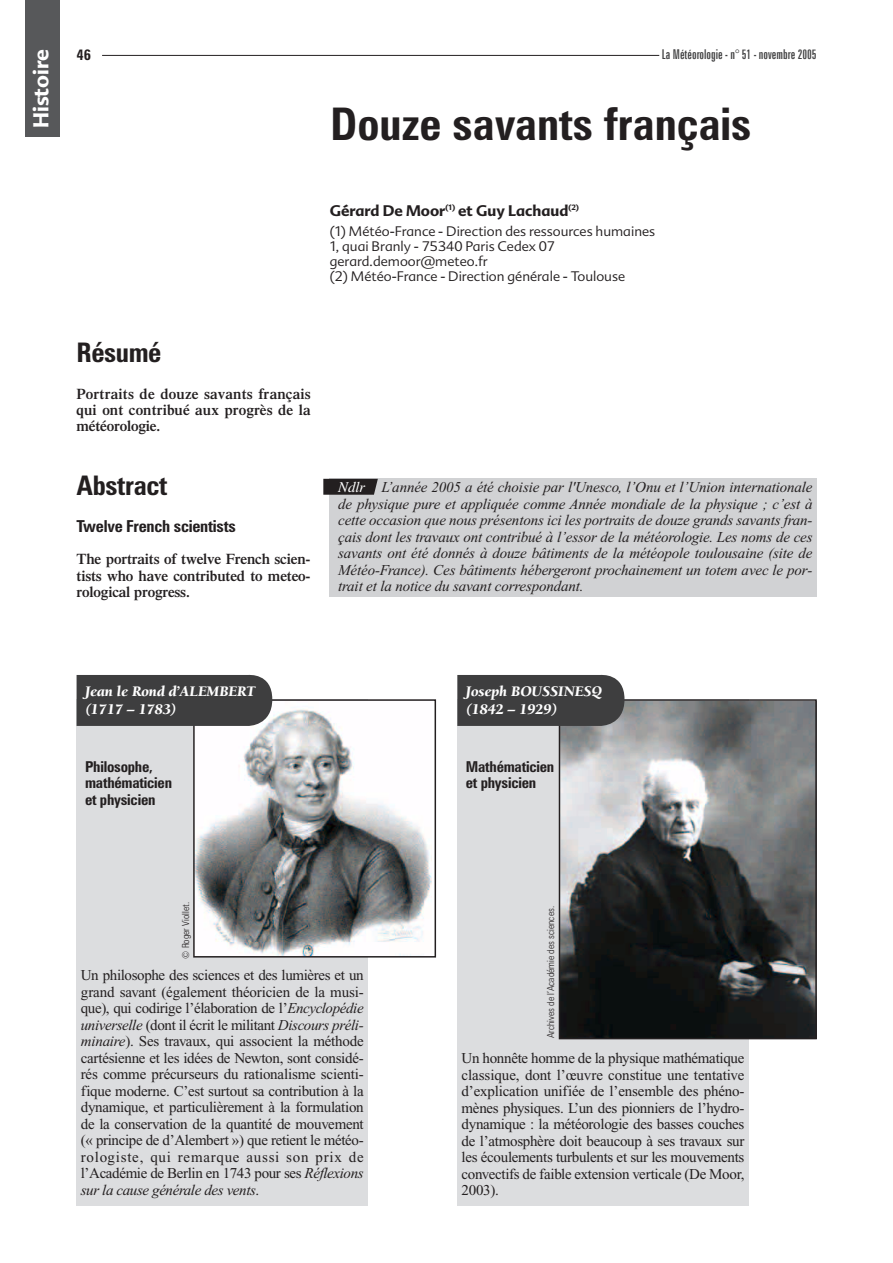
<style>
.page{position:relative;width:893px;height:1263px;background:#fff}
.page>*{position:absolute;margin:0;border:0;box-sizing:border-box;transform-origin:0 0}
.t1{font:700 condensed 45px "Zurich BT";color:#231f20}
.t2{font:700 condensed 27px "Zurich BT";letter-spacing:-.015em;color:#231f20}
.t3{font:700 21px "Advert";color:#fff}
.t4{font:700 condensed 16.5px "Zurich BT";letter-spacing:-.015em;color:#231f20}
.t5{font:15px/16.5px "Times New Roman";letter-spacing:-.02em;color:#231f20;text-align:justify}
.t6{font:italic 15px/16.5px "Times New Roman";letter-spacing:-.01em;color:#231f20;text-align:justify}
.t7{font:600 15px/16.5px "Times";letter-spacing:-.01em;color:#231f20;text-align:justify}
.t8{font:700 condensed 15px/16.5px "Zurich BT";letter-spacing:-.015em;color:#231f20}
.t9{font:italic 900 15px/18px "Berkeley";color:#fff}
.t10{font:700 15px "Advert";color:#231f20}
.t11{font:300 13.5px/15px "Advert";color:#231f20}
.t12{font:extra-condensed 13.5px "Zurich BT";color:#3e3e3f}
.t13{font:300 condensed 9.75px "Zurich BT";color:#231f20}
.s1{font-family:"Times";color:#fff}
.s2{font-style:italic}
</style>
<div class="page">
<hr style="left:102px;top:55px;width:557px;height:1px;background:#231f20">
<div style="left:26px;top:0;width:34px;height:136px;background:#57585a"></div>
<div style="left:77px;top:699px;width:291px;height:506px;background:#dcdddf"></div>
<img style="left:196px;top:702px;width:235px;height:253px">
<div style="left:193px;top:699px;width:243px;height:259px;border:2px solid #231f20"></div>
<div style="left:330px;top:479px;width:486px;height:118px;background:#d1d2d4"></div>
<svg style="left:323px;top:479px;width:55px;height:16px"></svg>
<div style="left:77px;top:674px;width:195px;height:52px;background:#3e3e3f"></div>
<div style="left:457px;top:699px;width:291px;height:506px;background:#dcdddf"></div>
<img style="left:561px;top:702px;width:252px;height:334px">
<div style="left:558px;top:699px;width:258px;height:340px;border:2px solid #231f20"></div>
<div style="left:457px;top:674px;width:167px;height:52px;background:#3e3e3f"></div>
<h3 class="t3" style="left:32px;top:128px;width:80px;rotate:-90deg">Histoire</h3>
<p class="t8" style="left:77px;top:48px;width:16px">46</p>
<p class="t12" style="left:662px;top:49px;width:156px">La Météorologie - n° 51 - novembre 2005</p>
<h1 class="t1" style="left:330px;top:107px;width:423px">Douze savants français</h1>
<p class="t10" style="left:330px;top:204px;width:251px">Gérard De Moor<sup>(1)</sup> et Guy Lachaud<sup>(2)</sup></p>
<p class="t11" style="left:330px;top:225px;width:327px">(1) Météo-France - Direction des ressources humaines 1, quai Branly - 75340 Paris Cedex 07 gerard.demoor@meteo.fr<br>(2) Météo-France - Direction générale - Toulouse</p>
<h2 class="t2" style="left:77px;top:343px;width:86px">Résumé</h2>
<p class="t7" style="left:77px;top:387px;width:235px">Portraits de douze savants français qui ont contribué aux progrès de la météorologie.</p>
<h2 class="t2" style="left:77px;top:476px;width:92px">Abstract</h2>
<p class="t4" style="left:77px;top:521px;width:161px">Twelve French scientists</p>
<p class="t7" style="left:77px;top:552px;width:235px">The portraits of twelve French scien&shy;tists who have contributed to meteo&shy;rological progress.</p>
<p class="t6" style="left:338px;top:480px;width:476px"><span class="s1">Ndlr</span> L’année 2005 a été choisie par l'Unesco, l’Onu et l’Union internationale de physique pure et appliquée comme Année mondiale de la physique ; c’est à cette occasion que nous présentons ici les portraits de douze grands savants fran&shy;çais dont les travaux ont contribué à l’essor de la météorologie. Les noms de ces savants ont été donnés à douze bâtiments de la météopole toulousaine (site de Météo-France). Ces bâtiments hébergeront prochainement un totem avec le por&shy;trait et la notice du savant correspondant.</p>
<p class="t9" style="left:85px;top:684px;width:172px">Jean le Rond d’ALEMBERT (1717 – 1783)</p>
<p class="t8" style="left:85px;top:759px;width:88px">Philosophe, mathématicien et physicien</p>
<p class="t9" style="left:466px;top:684px;width:138px">Joseph BOUSSINESQ (1842 – 1929)</p>
<p class="t8" style="left:466px;top:759px;width:90px">Mathématicien et physicien</p>
<p class="t13" style="left:182px;top:959px;width:58px;rotate:-90deg">© Roger Viollet.</p>
<p class="t13" style="left:547px;top:1038px;width:133px;rotate:-90deg">Archives de l’Académie des sciences.</p>
<p class="t5" style="left:81px;top:969px;width:284px">Un philosophe des sciences et des lumières et un grand savant (également théoricien de la musi&shy;que), qui codirige l’élaboration de l’<span class="s2">Encyclopédie universelle</span> (dont il écrit le militant <span class="s2">Discours préli&shy;minaire</span>). Ses travaux, qui associent la méthode cartésienne et les idées de Newton, sont considé&shy;rés comme précurseurs du rationalisme scienti&shy;fique moderne. C’est surtout sa contribution à la dynamique, et particulièrement à la formulation de la conservation de la quantité de mouvement (« principe de d’Alembert ») que retient le météo&shy;rologiste, qui remarque aussi son prix de l’Académie de Berlin en 1743 pour ses <span class="s2">Réflexions sur la cause générale des vents</span>.</p>
<p class="t5" style="left:461px;top:1051px;width:284px">Un honnête homme de la physique mathématique classique, dont l’œuvre constitue une tentative d’explication unifiée de l’ensemble des phéno&shy;mènes physiques. L’un des pionniers de l’hydro&shy;dynamique : la météorologie des basses couches de l’atmosphère doit beaucoup à ses travaux sur les écoulements turbulents et sur les mouvements convectifs de faible extension verticale (De Moor, 2003).</p>
</div>
